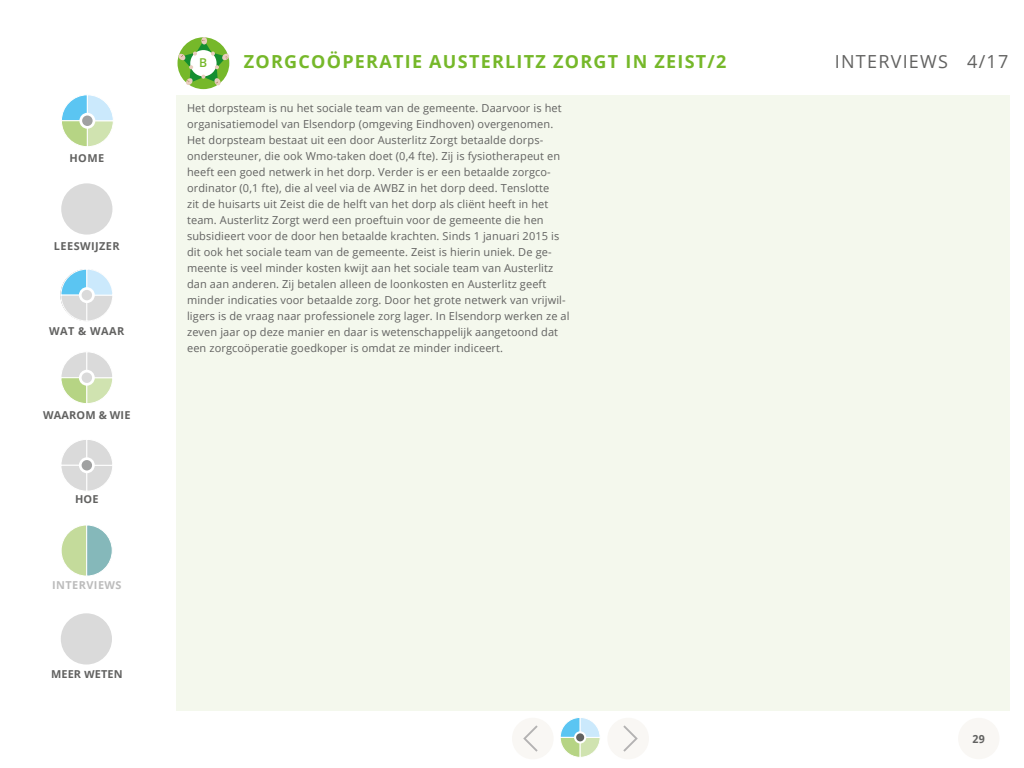
<style>
.page{position:relative;width:1024px;height:768px;background:#fff}
.page>*{position:absolute;margin:0;border:0;box-sizing:border-box;transform-origin:0 0}
.t1{font:700 18px "Open Sans";letter-spacing:.07em;color:#76b82a}
.t2{font:18px "Open Sans";letter-spacing:.07em;color:#626261}
.t3{font:600 12.2px "Open Sans";color:#76b82a}
.t4{font:11px/16px "Open Sans";letter-spacing:.01em;color:#626261}
.t5{font:700 11px "Droid Sans";color:#626261}
.t6{font:700 10.9px "Open Sans";letter-spacing:.04em;color:#626261}
.t7{font:700 10.9px "Open Sans";letter-spacing:.01em;color:#626261}
.t8{font:700 10.9px "Open Sans";letter-spacing:.04em;color:#bcbcbc}
</style>
<div class="page">
<div style="left:176px;top:95px;width:833px;height:615px;background:#f4f8ed"></div>
<div style="left:958px;top:718px;width:42px;height:41px;background:#f9f7f4;border-radius:50%"></div>
<svg style="left:178px;top:37px;width:51px;height:52px"></svg>
<div style="left:201px;top:37px;width:6px;height:8px;background:#e9cdbe;border-radius:50%"></div>
<svg style="left:178px;top:40px;width:51px;height:46px"></svg>
<div style="left:607px;top:718px;width:42px;height:41px;background:#f9f7f4;border-radius:50%"></div>
<svg style="left:623px;top:725px;width:15px;height:27px"></svg>
<div style="left:512px;top:718px;width:42px;height:41px;background:#f9f7f4;border-radius:50%"></div>
<svg style="left:523px;top:725px;width:15px;height:27px"></svg>
<div style="left:58px;top:180px;width:58px;height:58px;background:#dadada;border-radius:50%"></div>
<div style="left:55px;top:177px;width:64px;height:64px;border:6px solid #fff;border-radius:50%"></div>
<div style="left:58px;top:610px;width:57px;height:58px;background:#dadada;border-radius:50%"></div>
<div style="left:54px;top:607px;width:64px;height:64px;border:6px solid #fff;border-radius:50%"></div>
<div style="left:55px;top:264px;width:63px;height:63px;border:5px solid #fff;border-radius:50%"></div>
<svg style="left:60px;top:268px;width:54px;height:54px"></svg>
<svg style="left:79px;top:287px;width:16px;height:16px"></svg>
<div style="left:82px;top:290px;width:10px;height:10px;background:#dadada;border-radius:50%"></div>
<svg style="left:61px;top:352px;width:52px;height:51px"></svg>
<svg style="left:79px;top:370px;width:16px;height:16px"></svg>
<div style="left:82px;top:372px;width:10px;height:11px;background:#dadada;border-radius:50%"></div>
<svg style="left:61px;top:440px;width:51px;height:51px"></svg>
<svg style="left:79px;top:457px;width:16px;height:16px"></svg>
<div style="left:82px;top:460px;width:10px;height:11px;background:#a0a1a1;border-radius:50%"></div>
<svg style="left:61px;top:525px;width:51px;height:51px"></svg>
<svg style="left:62px;top:95px;width:51px;height:52px"></svg>
<svg style="left:79px;top:113px;width:16px;height:16px"></svg>
<div style="left:82px;top:116px;width:11px;height:10px;background:#a0a1a1;border-radius:50%"></div>
<svg style="left:560px;top:718px;width:40px;height:39px"></svg>
<svg style="left:574px;top:731px;width:12px;height:13px"></svg>
<div style="left:576px;top:733px;width:8px;height:8px;background:#626261;border-radius:50%"></div>
<p class="t6" style="left:69px;top:150px;width:36px">HOME</p>
<p class="t6" style="left:54px;top:239px;width:67px">LEESWIJZER</p>
<p class="t6" style="left:49px;top:324px;width:77px">WAT &amp; WAAR</p>
<p class="t7" style="left:43px;top:408px;width:89px">WAAROM &amp; WIE</p>
<p class="t6" style="left:75px;top:492px;width:25px">HOE</p>
<p class="t8" style="left:52px;top:578px;width:71px">INTERVIEWS</p>
<p class="t7" style="left:51px;top:667px;width:73px">MEER WETEN</p>
<p class="t3" style="left:199px;top:55px;width:10px">B</p>
<h1 class="t1" style="left:244px;top:49px;width:484px">ZORGCOÖPERATIE AUSTERLITZ ZORGT IN ZEIST/2</h1>
<h1 class="t2" style="left:835px;top:50px;width:175px">INTERVIEWS 4/17</h1>
<p class="t4" style="left:187px;top:100px;width:384px">Het dorpsteam is nu het sociale team van de gemeente. Daarvoor is het organisatiemodel van Elsendorp (omgeving Eindhoven) overgenomen.<br>Het dorpsteam bestaat uit een door Austerlitz Zorgt betaalde dorps&shy;ondersteuner, die ook Wmo-taken doet (0,4 fte). Zij is fysiotherapeut en heeft een goed netwerk in het dorp. Verder is er een betaalde zorgco&shy;ördinator (0,1 fte), die al veel via de AWBZ in het dorp deed. Tenslotte<br>zit de huisarts uit Zeist die de helft van het dorp als cliënt heeft in het team. Austerlitz Zorgt werd een proeftuin voor de gemeente die hen subsidieert voor de door hen betaalde krachten. Sinds 1 januari 2015 is dit ook het sociale team van de gemeente. Zeist is hierin uniek. De ge&shy;meente is veel minder kosten kwijt aan het sociale team van Austerlitz dan aan anderen. Zij betalen alleen de loonkosten en Austerlitz geeft minder indicaties voor betaalde zorg. Door het grote netwerk van vrijwil&shy;ligers is de vraag naar professionele zorg lager. In Elsendorp werken ze al zeven jaar op deze manier en daar is wetenschappelijk aangetoond dat een zorgcoöperatie goedkoper is omdat ze minder indiceert.</p>
<p class="t5" style="left:973px;top:732px;width:14px">29</p>
</div>
